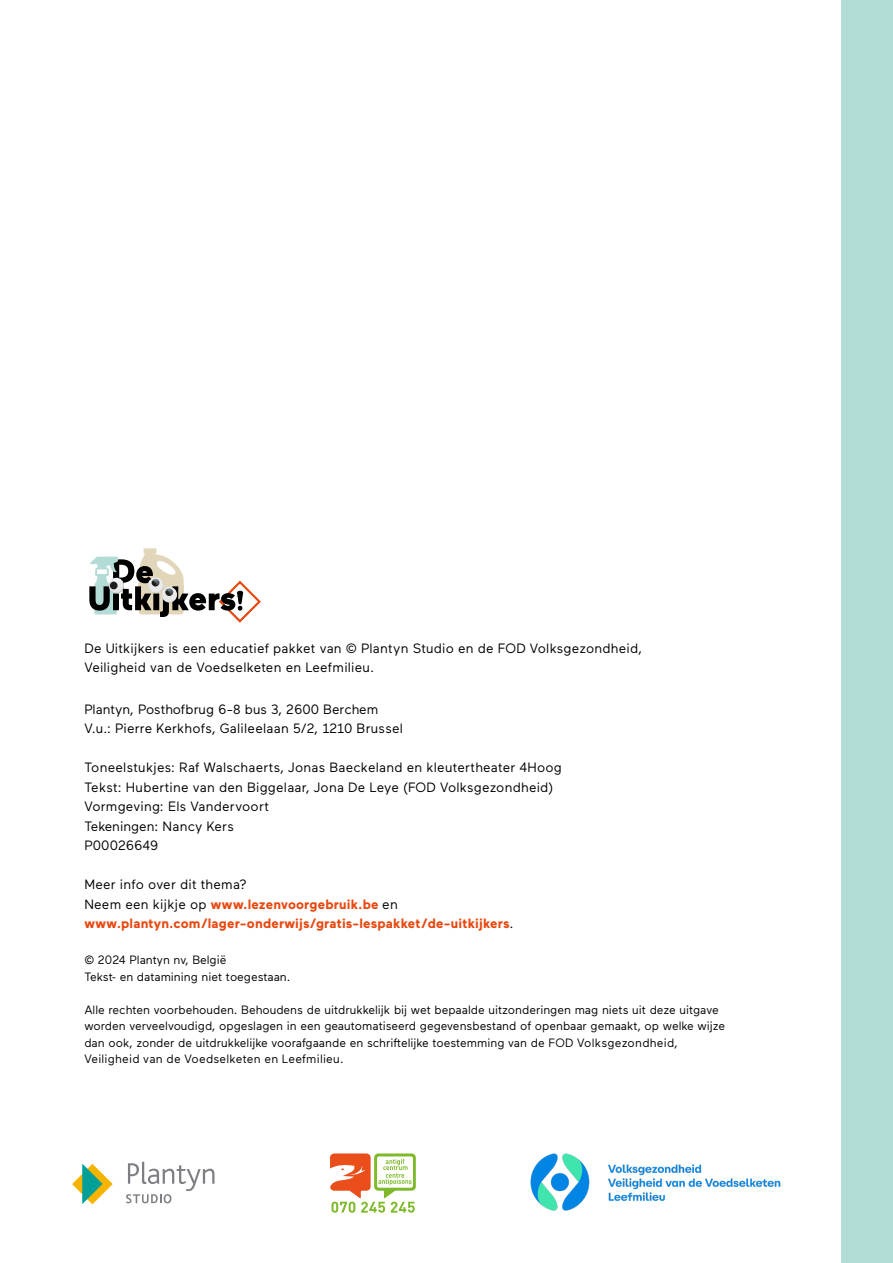
<style>
.page{position:relative;width:893px;height:1263px;background:#fff}
.page>*{position:absolute;margin:0;border:0;box-sizing:border-box;transform-origin:0 0}
.t1{font:13.5px/19.5px "Maax";letter-spacing:.015em;color:#000}
.t2{font:700 13.5px/19.5px "Maax";letter-spacing:.015em;color:#e84910}
.t3{font:12px/16.5px "Maax";color:#000}
.s1{font-style:inherit}
.s2{font-weight:400;color:#000}
</style>
<div class="page">
<div style="left:842px;top:0;width:51px;height:1263px;background:#b3dcd6"></div>
<svg style="left:89px;top:548px;width:172px;height:75px"></svg>
<img style="left:530px;top:1153px;width:251px;height:58px">
<svg style="left:72px;top:1163px;width:41px;height:41px"></svg>
<svg style="left:126px;top:1162px;width:88px;height:41px"></svg>
<svg style="left:330px;top:1153px;width:86px;height:60px"></svg>
<p class="t1" style="left:84px;top:639px;width:559px">De Uitkijkers is een educatief pakket van © Plantyn Studio en de FOD Volksgezondheid,<br>Veiligheid van de Voedselketen en Leefmilieu.</p>
<p class="t1" style="left:84px;top:699px;width:320px">Plantyn, Posthofbrug 6-8 bus 3, 2600 Berchem<br>V.u.: Pierre Kerkhofs, Galileelaan 5/2, 1210 Brussel</p>
<p class="t1" style="left:84px;top:758px;width:479px">Toneelstukjes: Raf Walschaerts, Jonas Baeckeland en kleutertheater 4Hoog Tekst: Hubertine van den Biggelaar, Jona De Leye (FOD Volksgezondheid)<br>Vormgeving: Els Vandervoort<br><span class="s1">Tekeningen:</span> Nancy Kers<br>P00026649</p>
<p class="t2" style="left:84px;top:875px;width:431px"><span class="s2">Meer info over dit thema?<br>Neem een kijkje op</span> www.lezenvoorgebruik.be <span class="s2">en </span>www.plantyn.com/lager-onderwijs/gratis-lespakket/de-uitkijkers<span class="s2">.</span></p>
<p class="t3" style="left:84px;top:951px;width:208px">© 2024 Plantyn nv, België<br>Tekst- en datamining niet toegestaan.</p>
<p class="t3" style="left:84px;top:1000px;width:642px">Alle rechten voorbehouden. Behoudens de uitdrukkelijk bij wet bepaalde uitzonderingen mag niets uit deze uitgave worden verveelvoudigd, opgeslagen in een geautomatiseerd gegevensbestand of openbaar gemaakt, op welke wijze dan ook, zonder de uitdrukkelijke voorafgaande en schriftelijke toestemming van de FOD Volksgezondheid, Veiligheid van de Voedselketen en Leefmilieu.</p>
</div>
